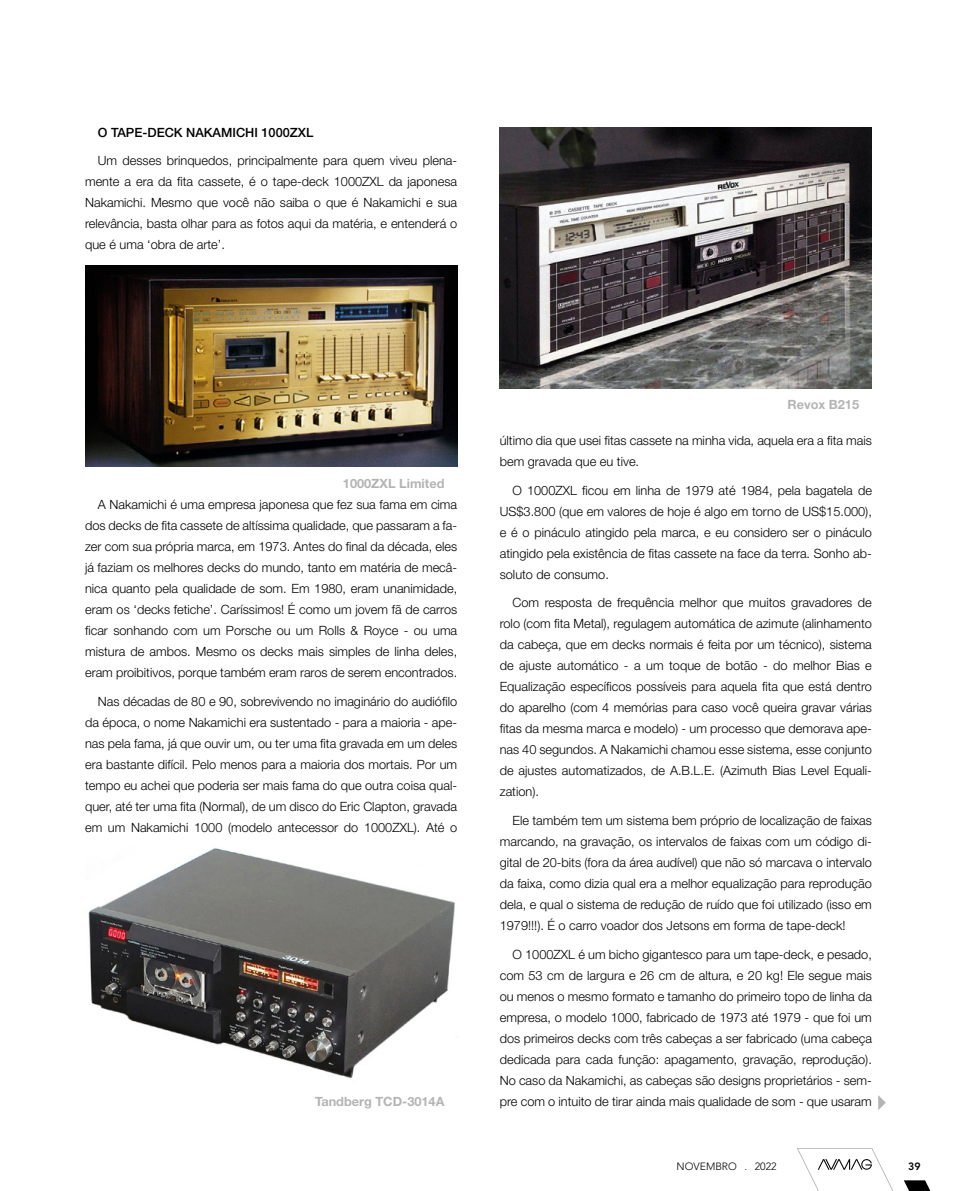
<style>
.page{position:relative;width:957px;height:1191px;background:#fff}
.page>*{position:absolute;margin:0;border:0;box-sizing:border-box;transform-origin:0 0}
.t1{font:300 12.75px/21px "Helvetica Neue LT Std";color:#000;text-align:justify}
.t2{font:700 12.75px "Helvetica Neue LT Std";color:#b4b4b4}
.t3{font:500 12.75px "Helvetica Neue LT Std";color:#000}
.t4{font:300 10.5px "Avenir LT Std";color:#000}
.t5{font:800 10.5px "Avenir LT Std";color:#000}
</style>
<div class="page">
<svg style="left:797px;top:1148px;width:134px;height:43px"></svg>
<svg style="left:878px;top:1095px;width:7px;height:15px"></svg>
<img style="left:85px;top:266px;width:372px;height:200px">
<img style="left:88px;top:848px;width:367px;height:231px">
<img style="left:500px;top:128px;width:372px;height:260px">
<p class="t3" style="left:98px;top:125px;width:217px">O TAPE-DECK NAKAMICHI 1000ZXL</p>
<p class="t1" style="left:85px;top:150px;width:374px;text-indent:13px">Um desses brinquedos, principalmente para quem viveu plena&shy;mente a era da fita cassete, é o tape-deck 1000ZXL da japonesa Nakamichi. Mesmo que você não saiba o que é Nakamichi e sua relevância, basta olhar para as fotos aqui da matéria, e entenderá o que é uma ‘obra de arte’.</p>
<p class="t2" style="left:343px;top:475px;width:103px">1000ZXL Limited</p>
<p class="t1" style="left:85px;top:494px;width:374px;text-indent:13px">A Nakamichi é uma empresa japonesa que fez sua fama em cima dos decks de fita cassete de altíssima qualidade, que passaram a fa&shy;zer com sua própria marca, em 1973. Antes do final da década, eles já faziam os melhores decks do mundo, tanto em matéria de mecâ&shy;nica quanto pela qualidade de som. Em 1980, eram unanimidade, eram os ‘decks fetiche’. Caríssimos! É como um jovem fã de carros ficar sonhando com um Porsche ou um Rolls &amp; Royce - ou uma mistura de ambos. Mesmo os decks mais simples de linha deles, eram proibitivos, porque também eram raros de serem encontrados.</p>
<p class="t1" style="left:85px;top:690px;width:374px;text-indent:13px">Nas décadas de 80 e 90, sobrevivendo no imaginário do audiófilo da época, o nome Nakamichi era sustentado - para a maioria - ape&shy;nas pela fama, já que ouvir um, ou ter uma fita gravada em um deles era bastante difícil. Pelo menos para a maioria dos mortais. Por um tempo eu achei que poderia ser mais fama do que outra coisa qual&shy;quer, até ter uma fita (Normal), de um disco do Eric Clapton, gravada em um Nakamichi 1000 (modelo antecessor do 1000ZXL). Até o</p>
<p class="t2" style="left:315px;top:1093px;width:131px">Tandberg TCD-3014A</p>
<p class="t2" style="left:787px;top:397px;width:73px">Revox B215</p>
<p class="t1" style="left:500px;top:430px;width:374px">último dia que usei fitas cassete na minha vida, aquela era a fita mais bem gravada que eu tive.</p>
<p class="t1" style="left:500px;top:479px;width:374px;text-indent:13px">O 1000ZXL ficou em linha de 1979 até 1984, pela bagatela de US$3.800 (que em valores de hoje é algo em torno de US$15.000), e é o pináculo atingido pela marca, e eu considero ser o pináculo atingido pela existência de fitas cassete na face da terra. Sonho ab&shy;soluto de consumo.</p>
<p class="t1" style="left:500px;top:592px;width:374px;text-indent:13px">Com resposta de frequência melhor que muitos gravadores de rolo (com fita Metal), regulagem automática de azimute (alinhamento da cabeça, que em decks normais é feita por um técnico), sistema de ajuste automático - a um toque de botão - do melhor Bias e Equalização específicos possíveis para aquela fita que está dentro do aparelho (com 4 memórias para caso você queira gravar várias fitas da mesma marca e modelo) - um processo que demorava ape&shy;nas 40 segundos. A Nakamichi chamou esse sistema, esse conjunto de ajustes automatizados, de A.B.L.E. (Azimuth Bias Level Equali&shy;zation).</p>
<p class="t1" style="left:500px;top:810px;width:374px;text-indent:13px">Ele também tem um sistema bem próprio de localização de faixas marcando, na gravação, os intervalos de faixas com um código di&shy;gital de 20-bits (fora da área audível) que não só marcava o intervalo da faixa, como dizia qual era a melhor equalização para reprodução dela, e qual o sistema de redução de ruído que foi utilizado (isso em 1979!!!). É o carro voador dos Jetsons em forma de tape-deck!</p>
<p class="t1" style="left:500px;top:943px;width:374px;text-indent:13px">O 1000ZXL é um bicho gigantesco para um tape-deck, e pesado, com 53 cm de largura e 26 cm de altura, e 20 kg! Ele segue mais ou menos o mesmo formato e tamanho do primeiro topo de linha da empresa, o modelo 1000, fabricado de 1973 até 1979 - que foi um dos primeiros decks com três cabeças a ser fabricado (uma cabeça dedicada para cada função: apagamento, gravação, reprodução).<br>No caso da Nakamichi, as cabeças são designs proprietários - sem&shy;pre com o intuito de tirar ainda mais qualidade de som - que usaram</p>
<p class="t4" style="left:676px;top:1160px;width:102px">NOVEMBRO . 2022</p>
<p class="t5" style="left:908px;top:1160px;width:14px">39</p>
</div>
